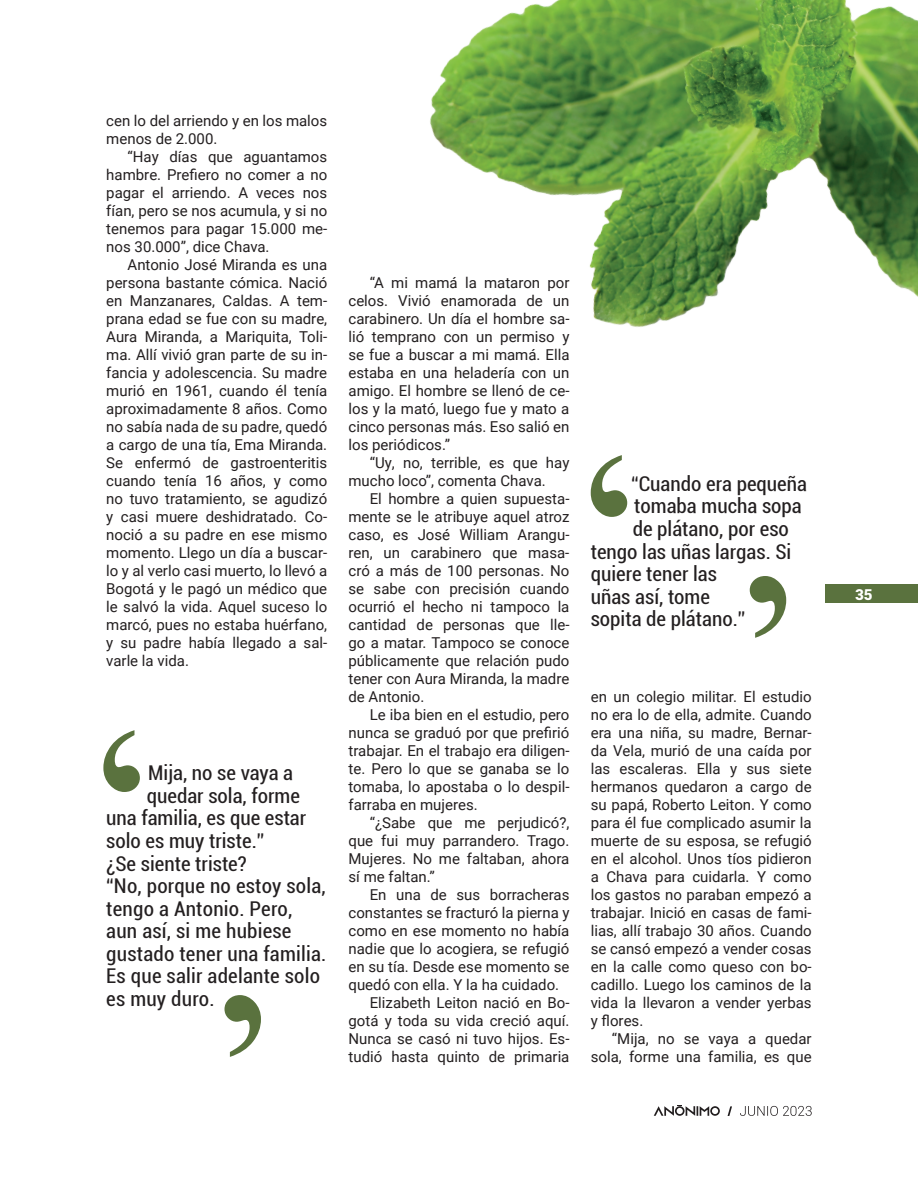
<style>
.page{position:relative;width:918px;height:1188px;background:#fff}
.page>*{position:absolute;margin:0;border:0;box-sizing:border-box;transform-origin:0 0}
.t1{font:condensed 20.4px "Roboto";color:#231f20}
.t2{font:15px/18px "Roboto";color:#231f20;text-align:justify}
.t3{font:900 15px "Roboto";color:#fff}
</style>
<div class="page">
<div style="left:826px;top:585px;width:92px;height:18px;background:#5a723e"></div>
<svg style="left:654px;top:1105px;width:158px;height:11px"></svg>
<img style="left:430px;top:0;width:488px;height:327px">
<svg style="left:103px;top:730px;width:37px;height:62px"></svg>
<svg style="left:591px;top:455px;width:36px;height:62px"></svg>
<svg style="left:225px;top:995px;width:36px;height:62px"></svg>
<svg style="left:750px;top:576px;width:36px;height:62px"></svg>
<p class="t2" style="left:106px;top:111px;width:222px">cen lo del arriendo y en los malos menos de 2.000.</p>
<p class="t2" style="left:106px;top:147px;width:222px;text-indent:21px">“Hay días que aguantamos hambre. Prefiero no comer a no pagar el arriendo. A veces nos fían, pero se nos acumula, y si no tenemos para pagar 15.000 me&shy;nos 30.000”, dice Chava.</p>
<p class="t2" style="left:106px;top:255px;width:222px;text-indent:21px">Antonio José Miranda es una persona bastante cómica. Nació en Manzanares, Caldas. A tem&shy;prana edad se fue con su madre, Aura Miranda, a Mariquita, Toli&shy;ma. Allí vivió gran parte de su in&shy;fancia y adolescencia. Su madre murió en 1961, cuando él tenía aproximadamente 8 años. Como no sabía nada de su padre, quedó a cargo de una tía, Ema Miranda.<br>Se enfermó de gastroenteritis cuando tenía 16 años, y como no tuvo tratamiento, se agudizó y casi muere deshidratado. Co&shy;noció a su padre en ese mismo momento. Llego un día a buscar&shy;lo y al verlo casi muerto, lo llevó a Bogotá y le pagó un médico que le salvó la vida. Aquel suceso lo marcó, pues no estaba huérfano, y su padre había llegado a sal&shy;varle la vida.</p>
<h1 class="t1" style="left:148px;top:759px;width:146px">Mija, no se vaya a</h1>
<h1 class="t1" style="left:147px;top:782px;width:155px">quedar sola, forme</h1>
<h1 class="t1" style="left:106px;top:804px;width:202px">una familia, es que estar</h1>
<h1 class="t1" style="left:106px;top:827px;width:159px">solo es muy triste.”</h1>
<h1 class="t1" style="left:106px;top:849px;width:142px">¿Se siente triste?</h1>
<h1 class="t1" style="left:106px;top:872px;width:221px">“No, porque no estoy sola,</h1>
<h1 class="t1" style="left:106px;top:894px;width:187px">tengo a Antonio. Pero,</h1>
<h1 class="t1" style="left:106px;top:917px;width:187px">aun así, si me hubiese</h1>
<h1 class="t1" style="left:106px;top:939px;width:222px">gustado tener una familia.</h1>
<h1 class="t1" style="left:106px;top:962px;width:215px">Es que salir adelante solo</h1>
<h1 class="t1" style="left:106px;top:984px;width:110px">es muy duro.</h1>
<p class="t2" style="left:349px;top:273px;width:222px;text-indent:21px">“A mi mamá la mataron por celos. Vivió enamorada de un carabinero. Un día el hombre sa&shy;lió temprano con un permiso y se fue a buscar a mi mamá. Ella estaba en una heladería con un amigo. El hombre se llenó de ce&shy;los y la mató, luego fue y mato a cinco personas más. Eso salió en los periódicos.”</p>
<p class="t2" style="left:349px;top:453px;width:222px;text-indent:21px">“Uy, no, terrible, es que hay mucho loco”, comenta Chava.</p>
<p class="t2" style="left:349px;top:489px;width:222px;text-indent:21px">El hombre a quien supuesta&shy;mente se le atribuye aquel atroz caso, es José William Arangu&shy;ren, un carabinero que masa&shy;cró a más de 100 personas. No se sabe con precisión cuando ocurrió el hecho ni tampoco la cantidad de personas que lle&shy;go a matar. Tampoco se conoce públicamente que relación pudo tener con Aura Miranda, la madre de Antonio.</p>
<p class="t2" style="left:349px;top:705px;width:222px;text-indent:21px">Le iba bien en el estudio, pero nunca se graduó por que prefirió trabajar. En el trabajo era diligen&shy;te. Pero lo que se ganaba se lo tomaba, lo apostaba o lo despil&shy;farraba en mujeres.</p>
<p class="t2" style="left:349px;top:813px;width:222px;text-indent:21px">“¿Sabe que me perjudicó?, que fui muy parrandero. Trago.<br>Mujeres. No me faltaban, ahora sí me faltan.”</p>
<p class="t2" style="left:370px;top:885px;width:201px">En una de sus borracheras</p>
<p class="t2" style="left:349px;top:903px;width:222px">constantes se fracturó la pierna y</p>
<p class="t2" style="left:349px;top:921px;width:222px">como en ese momento no había</p>
<p class="t2" style="left:349px;top:939px;width:222px">nadie que lo acogiera, se refugió</p>
<p class="t2" style="left:349px;top:957px;width:222px">en su tía. Desde ese momento se</p>
<p class="t2" style="left:349px;top:975px;width:212px">quedó con ella. Y la ha cuidado.</p>
<p class="t2" style="left:370px;top:993px;width:201px">Elizabeth Leiton nació en Bo-</p>
<p class="t2" style="left:349px;top:1011px;width:222px">gotá y toda su vida creció aquí.</p>
<p class="t2" style="left:349px;top:1029px;width:222px">Nunca se casó ni tuvo hijos. Es-</p>
<p class="t2" style="left:349px;top:1047px;width:222px">tudió hasta quinto de primaria</p>
<h1 class="t1" style="left:631px;top:470px;width:177px">“Cuando era pequeña</h1>
<h1 class="t1" style="left:634px;top:492px;width:169px">tomaba mucha sopa</h1>
<h1 class="t1" style="left:633px;top:515px;width:158px">de plátano, por eso</h1>
<h1 class="t1" style="left:591px;top:537px;width:202px">tengo las uñas largas. Si</h1>
<h1 class="t1" style="left:591px;top:560px;width:128px">quiere tener las</h1>
<h1 class="t1" style="left:591px;top:582px;width:121px">uñas así, tome</h1>
<h1 class="t1" style="left:591px;top:605px;width:156px">sopita de plátano.”</h1>
<p class="t2" style="left:591px;top:687px;width:222px">en un colegio militar. El estudio no era lo de ella, admite. Cuando era una niña, su madre, Bernar&shy;da Vela, murió de una caída por las escaleras. Ella y sus siete hermanos quedaron a cargo de su papá, Roberto Leiton. Y como para él fue complicado asumir la muerte de su esposa, se refugió en el alcohol. Unos tíos pidieron a Chava para cuidarla. Y como los gastos no paraban empezó a trabajar. Inició en casas de fami&shy;lias, allí trabajo 30 años. Cuando se cansó empezó a vender cosas en la calle como queso con bo&shy;cadillo. Luego los caminos de la vida la llevaron a vender yerbas y flores.</p>
<p class="t2" style="left:591px;top:1029px;width:222px;text-align:right">“Mija, no se vaya a quedar sola, forme una familia, es que</p>
<p class="t3" style="left:855px;top:584px;width:19px">35</p>
</div>
